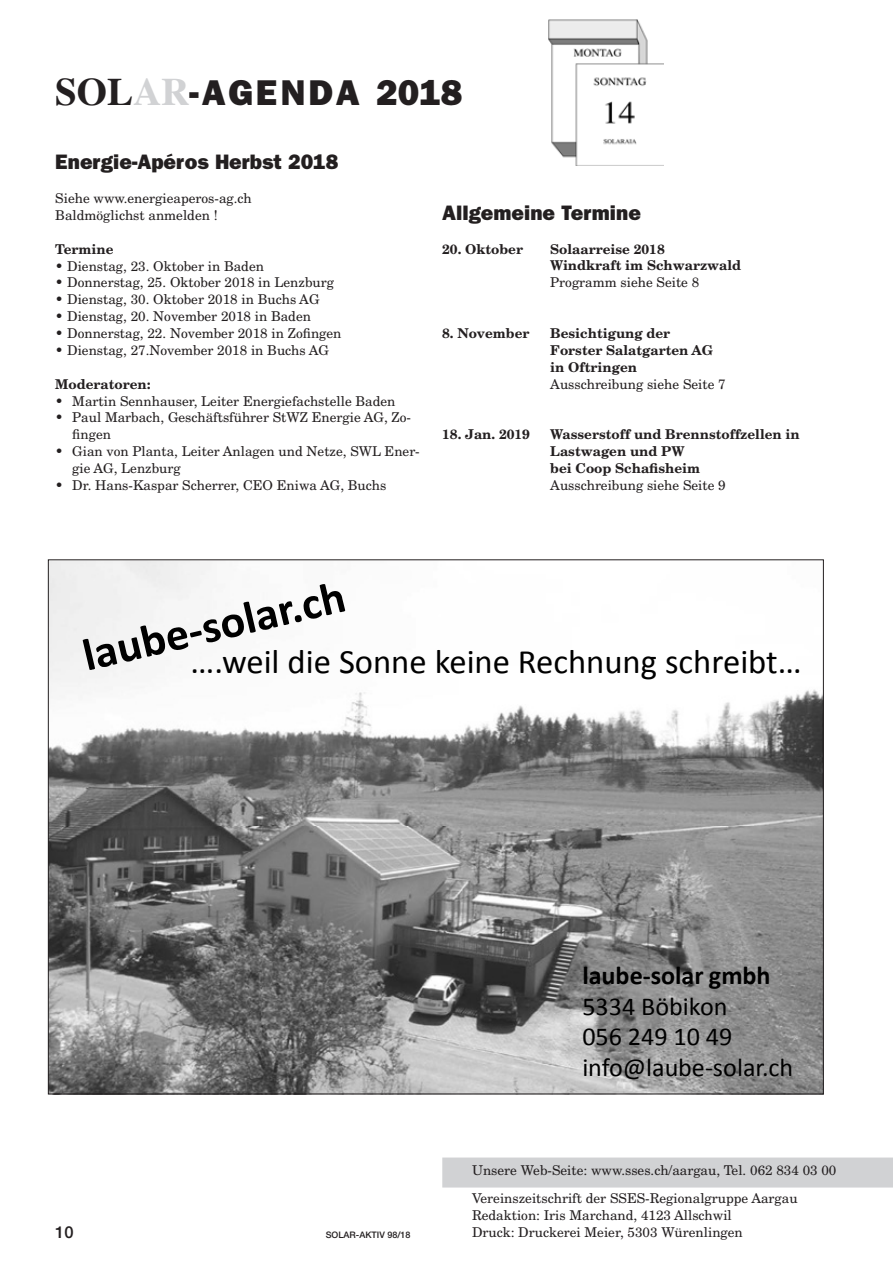
<style>
.page{position:relative;width:893px;height:1263px;background:#fff}
.page>*{position:absolute;margin:0;border:0;box-sizing:border-box;transform-origin:0 0}
.t1{font:800 36px "Franklin Gothic";letter-spacing:.08em;color:#231f20}
.t2{font:34.35px "Calibri";color:#000}
.t3{font:25.8px/30.9px "Calibri";color:#000}
.t4{font:700 25.8px "Calibri";color:#000}
.t5{font:800 21px "Franklin Gothic";color:#231f20}
.t6{font:500 16.5px "Helvetica Neue";color:#231f20}
.t7{font:13.5px/16.8px "New Century Schlbk";color:#231f20}
.t8{font:700 13.5px/16.8px "New Century Schlbk";color:#231f20}
.t9{font:500 9px "Helvetica Neue";color:#231f20}
.s1{font-family:"Times";font-weight:700;font-size:39px}
.s2{font-family:"Times";font-weight:700;font-size:39px;color:#d1d2d4}
</style>
<div class="page">
<div style="left:442px;top:1157px;width:451px;height:30px;background:#d1d2d4"></div>
<img style="left:549px;top:19px;width:114px;height:147px">
<img style="left:48px;top:562px;width:775px;height:533px">
<svg style="left:83px;top:584px;width:262px;height:86px"></svg>
<h1 class="t1" style="left:55px;top:71px;width:409px"><span class="s1">SOL</span><span class="s2">AR</span>-AGENDA 2018</h1>
<h3 class="t5" style="left:55px;top:150px;width:285px">Energie-Apéros Herbst 2018</h3>
<p class="t7" style="left:55px;top:189px;width:198px">Siehe www.energieaperos-ag.ch<br>Baldmöglichst anmelden !</p>
<p class="t8" style="left:55px;top:240px;width:60px">Termine</p>
<p class="t7" style="left:55px;top:257px;width:210px">• Dienstag, 23. Oktober in Baden</p>
<p class="t7" style="left:55px;top:274px;width:280px">• Donnerstag, 25. Oktober 2018 in Lenzburg</p>
<p class="t7" style="left:55px;top:291px;width:266px">• Dienstag, 30. Oktober 2018 in Buchs AG</p>
<p class="t7" style="left:55px;top:308px;width:257px">• Dienstag, 20. November 2018 in Baden</p>
<p class="t7" style="left:55px;top:324px;width:288px">• Donnerstag, 22. November 2018 in Zofingen</p>
<p class="t7" style="left:55px;top:341px;width:275px">• Dienstag, 27.November 2018 in Buchs AG</p>
<p class="t8" style="left:55px;top:375px;width:97px">Moderatoren:</p>
<p class="t7" style="left:55px;top:392px;width:342px">• Martin Sennhauser, Leiter Energiefachstelle Baden</p>
<p class="t7" style="left:72px;top:409px;width:340px;text-indent:-17px">• Paul Marbach, Geschäftsführer StWZ Energie AG, Zo&shy;fingen</p>
<p class="t7" style="left:72px;top:443px;width:349px;text-indent:-17px">• Gian von Planta, Leiter Anlagen und Netze, SWL Ener&shy;gie AG, Lenzburg</p>
<p class="t7" style="left:55px;top:476px;width:333px">• Dr. Hans-Kaspar Scherrer, CEO Eniwa AG, Buchs</p>
<h3 class="t5" style="left:442px;top:200px;width:200px">Allgemeine Termine</h3>
<p class="t8" style="left:442px;top:240px;width:82px">20. Oktober</p>
<p class="t8" style="left:550px;top:240px;width:193px">Solaarreise 2018<br>Windkraft im Schwarzwald</p>
<p class="t7" style="left:550px;top:274px;width:151px">Programm siehe Seite 8</p>
<p class="t8" style="left:442px;top:324px;width:89px">8. November</p>
<p class="t8" style="left:550px;top:324px;width:164px">Besichtigung der<br>Forster Salatgarten AG in Oftringen</p>
<p class="t7" style="left:550px;top:375px;width:177px">Ausschreibung siehe Seite 7</p>
<p class="t8" style="left:442px;top:425px;width:89px">18. Jan. 2019</p>
<p class="t8" style="left:550px;top:425px;width:251px">Wasserstoff und Brennstoffzellen in<br>Lastwagen und PW<br>bei Coop Schafisheim</p>
<p class="t7" style="left:550px;top:476px;width:177px">Ausschreibung siehe Seite 9</p>
<h2 class="t2" style="left:191px;top:640px;width:613px">….weil die Sonne keine Rechnung schreibt…</h2>
<h3 class="t4" style="left:582px;top:958px;width:190px">laube-solar gmbh</h3>
<h3 class="t3" style="left:582px;top:990px;width:212px">5334 Böbikon<br>056 249 10 49 info@laube-solar.ch</h3>
<p class="t6" style="left:55px;top:1222px;width:20px">10</p>
<p class="t9" style="left:326px;top:1229px;width:86px">SOLAR-AKTIV 98/18</p>
<p class="t7" style="left:472px;top:1161px;width:366px">Unsere Web-Seite: www.sses.ch/aargau, Tel. 062 834 03 00</p>
<p class="t7" style="left:472px;top:1189px;width:327px">Vereinszeitschrift der SSES-Regionalgruppe Aargau<br>Redaktion: Iris Marchand, 4123 Allschwil<br>Druck: Druckerei Meier, 5303 Würenlingen</p>
</div>
